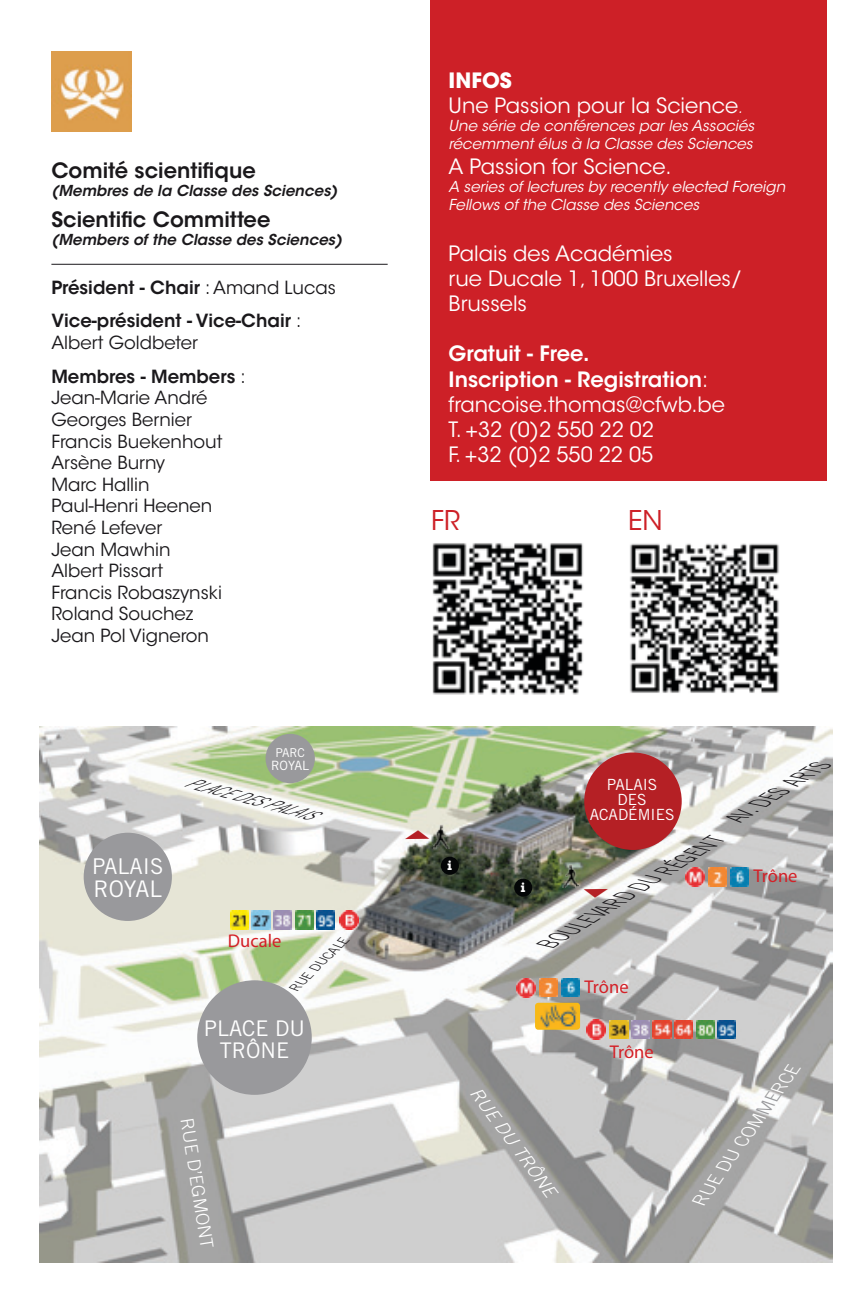
<style>
.page{position:relative;width:868px;height:1302px;background:#fff}
.page>*{position:absolute;margin:0;border:0;box-sizing:border-box;transform-origin:0 0}
.t1{font:27px "ITC Avant Garde Std";color:#cd2027}
.t2{font:22.8px "Trade Gothic LT Std";color:#fff}
.t3{font:21.6px/21.6px "Trade Gothic LT Std";color:#fff;text-align:center}
.t4{font:21px/25.2px "ITC Avant Garde Std";color:#fff}
.t5{font:600 21px "ITC Avant Garde Std";color:#fff}
.t6{font:600 21px "ITC Avant Garde Std";color:#1a181b}
.t7{font:700 21px "ITC Avant Garde Std";color:#fff}
.t8{font:18.6px "Myriad";color:#d42027}
.t9{font:18px "ITC Avant Garde Std";color:#1a181b}
.t10{font:600 18px/21.6px "ITC Avant Garde Std";color:#1a181b}
.t11{font:italic 300 17.7px "Trade Gothic LT Std";color:#1a181b;scale:1.04 1}
.t12{font:italic 300 17.7px "Trade Gothic LT Std";color:#fff;scale:1.04 1}
.t13{font:300 17.7px "Trade Gothic LT Std";color:#fff;scale:1.04 1}
.t14{font:15.3px "Trade Gothic LT Std";color:#fff}
.t15{font:italic 15px/18px "ITC Avant Garde Std";color:#fff}
.t16{font:italic 600 15px "ITC Avant Garde Std";color:#1a181b}
.t17{font:italic 300 15px "Trade Gothic LT Std";color:#1a181b;scale:1.04 1}
.t18{font:700 13.8px "Rockwell";color:#fff}
.t19{font:12.9px "Trade Gothic LT Std";color:#fff}
.t20{font:italic 300 12.3px "Trade Gothic LT Std";color:#1a181b;scale:1.04 1}
.t21{font:12.3px "Trade Gothic LT Std";color:#fff}
.s1{font-weight:400}
.s2{font-style:italic;font-size:15px}
.s3{color:#99999c}
</style>
<div class="page">
<img style="left:40px;top:726px;width:792px;height:536px">
<img style="left:339px;top:910px;width:19px;height:19px">
<img style="left:230px;top:910px;width:18px;height:19px">
<img style="left:252px;top:910px;width:18px;height:19px">
<img style="left:295px;top:910px;width:18px;height:19px">
<img style="left:273px;top:910px;width:19px;height:19px">
<img style="left:316px;top:910px;width:19px;height:19px">
<img style="left:586px;top:1019px;width:19px;height:19px">
<img style="left:631px;top:1020px;width:18px;height:18px">
<img style="left:717px;top:1020px;width:18px;height:18px">
<img style="left:652px;top:1020px;width:19px;height:18px">
<img style="left:674px;top:1020px;width:18px;height:18px">
<img style="left:696px;top:1020px;width:18px;height:18px">
<img style="left:609px;top:1020px;width:19px;height:18px">
<img style="left:539px;top:978px;width:18px;height:18px">
<img style="left:561px;top:978px;width:18px;height:18px">
<img style="left:516px;top:978px;width:19px;height:19px">
<img style="left:708px;top:867px;width:18px;height:18px">
<img style="left:730px;top:867px;width:18px;height:18px">
<img style="left:685px;top:867px;width:19px;height:19px">
<div style="left:84px;top:832px;width:88px;height:88px;background:#99999c;border-radius:50%"></div>
<div style="left:265px;top:733px;width:50px;height:50px;background:#99999c;border-radius:50%"></div>
<div style="left:197px;top:980px;width:115px;height:114px;background:#99999c;border-radius:50%"></div>
<div style="left:584px;top:752px;width:97px;height:97px;background:#b52025;border-radius:50%"></div>
<div style="left:535px;top:1002px;width:45px;height:27px;background:#f7b917;border-radius:3px"></div>
<img style="left:540px;top:1005px;width:36px;height:22px">
<div style="left:514px;top:878px;width:18px;height:18px;background:#040607;border-radius:50%"></div>
<div style="left:441px;top:856px;width:18px;height:18px;background:#040607;border-radius:50%"></div>
<img style="left:562px;top:863px;width:16px;height:24px">
<img style="left:433px;top:823px;width:17px;height:25px">
<div style="left:430px;top:0;width:396px;height:480px;background:#cd2027"></div>
<img style="left:51px;top:51px;width:80px;height:80px">
<hr style="left:51px;top:264px;width:336px;height:1px;background:#1a181b">
<img style="left:432px;top:543px;width:347px;height:152px">
<svg style="left:577px;top:884px;width:31px;height:13px"></svg>
<svg style="left:404px;top:830px;width:31px;height:13px"></svg>
<p class="t6" style="left:51px;top:157px;width:206px">Comité scientifique</p>
<p class="t16" style="left:51px;top:181px;width:287px">(Membres de la Classe des Sciences)</p>
<p class="t6" style="left:51px;top:206px;width:220px">Scientific Committee</p>
<p class="t16" style="left:51px;top:230px;width:292px">(Members of the Classe des Sciences)</p>
<p class="t10" style="left:51px;top:276px;width:286px">Président - Chair <span class="s1">: Amand Lucas</span></p>
<p class="t10" style="left:51px;top:310px;width:251px">Vice-président - Vice-Chair <span class="s1">:<br>Albert Goldbeter</span></p>
<p class="t10" style="left:51px;top:365px;width:196px">Membres - Members <span class="s1">:</span></p>
<p class="t9" style="left:51px;top:387px;width:158px">Jean-Marie André</p>
<p class="t9" style="left:51px;top:408px;width:142px">Georges Bernier</p>
<p class="t9" style="left:51px;top:430px;width:172px">Francis Buekenhout</p>
<p class="t9" style="left:51px;top:451px;width:115px">Arsène Burny</p>
<p class="t9" style="left:51px;top:473px;width:100px">Marc Hallin</p>
<p class="t9" style="left:51px;top:495px;width:162px">Paul-Henri Heenen</p>
<p class="t9" style="left:51px;top:516px;width:112px">René Lefever</p>
<p class="t9" style="left:51px;top:538px;width:121px">Jean Mawhin</p>
<p class="t9" style="left:51px;top:559px;width:113px">Albert Pissart</p>
<p class="t9" style="left:51px;top:581px;width:172px">Francis Robaszynski</p>
<p class="t9" style="left:51px;top:603px;width:143px">Roland Souchez</p>
<p class="t9" style="left:51px;top:624px;width:159px">Jean Pol Vigneron</p>
<p class="t21" style="left:275px;top:745px;width:31px">PARC</p>
<p class="t19" style="left:271px;top:757px;width:40px">ROYAL</p>
<p class="t3" style="left:92px;top:855px;width:73px">PALAIS</p>
<p class="t2" style="left:93px;top:875px;width:70px">ROYAL</p>
<p class="t17" style="left:187px;top:772px;width:127px;rotate:15deg">PLACE DES PALAIS</p>
<p class="t8" style="left:228px;top:931px;width:55px">Ducale</p>
<p class="t20" style="left:289px;top:983px;width:73px;rotate:-45deg">RUE DUCALE</p>
<p class="t3" style="left:204px;top:1016px;width:103px">PLACE DU<br>TRÔNE</p>
<p class="t13" style="left:197px;top:1116px;width:128px;rotate:81deg">RUE D’EGMONT</p>
<p class="t7" style="left:448px;top:66px;width:65px">INFOS</p>
<p class="t4" style="left:448px;top:93px;width:295px">Une Passion pour la Science<span class="s2">.</span></p>
<p class="t15" style="left:448px;top:117px;width:307px">Une série de conférences par les Associés récemment élus à la Classe des Sciences</p>
<p class="t4" style="left:448px;top:154px;width:224px">A Passion for Science.</p>
<p class="t15" style="left:448px;top:178px;width:338px">A series of lectures by recently elected Foreign<br>Fellows of the Classe des Sciences</p>
<p class="t4" style="left:448px;top:240px;width:225px">Palais des Académies</p>
<p class="t4" style="left:448px;top:266px;width:295px">rue Ducale 1, 1000 Bruxelles/<br>Brussels</p>
<p class="t5" style="left:448px;top:340px;width:142px">Gratuit - Free.</p>
<p class="t5" style="left:448px;top:365px;width:261px">Inscription - Registration<span class="s1">:</span></p>
<p class="t4" style="left:448px;top:392px;width:278px">francoise.thomas@cfwb.be</p>
<p class="t4" style="left:448px;top:417px;width:207px">T. +32 (0)2 550 22 02</p>
<p class="t4" style="left:448px;top:442px;width:206px">F. +32 (0)2 550 22 05</p>
<p class="t1" style="left:431px;top:503px;width:30px">FR</p>
<p class="t1" style="left:628px;top:503px;width:36px">EN</p>
<p class="t14" style="left:606px;top:774px;width:52px">PALAIS</p>
<p class="t14" style="left:617px;top:790px;width:31px">DES</p>
<p class="t14" style="left:589px;top:805px;width:86px">ACADÉMIES</p>
<p class="t11" style="left:731px;top:808px;width:108px;rotate:-32deg">AV. DES ARTS</p>
<p class="t18" style="left:447px;top:857px;width:6px">i</p>
<p class="t18" style="left:520px;top:879px;width:6px">i</p>
<p class="t11" style="left:543px;top:934px;width:201px;rotate:-32deg">BOULEVARD DU RÉGENT</p>
<p class="t8" style="left:584px;top:977px;width:46px">Trône</p>
<p class="t8" style="left:753px;top:866px;width:46px">Trône</p>
<p class="t12" style="left:483px;top:1082px;width:127px;rotate:54deg">RUE DU TRÔNE</p>
<p class="t8" style="left:609px;top:1041px;width:46px">Trône</p>
<p class="t12" style="left:689px;top:1196px;width:165px;rotate:-55deg">RUE DU COM<span class="s3">ME</span>RCE</p>
</div>
